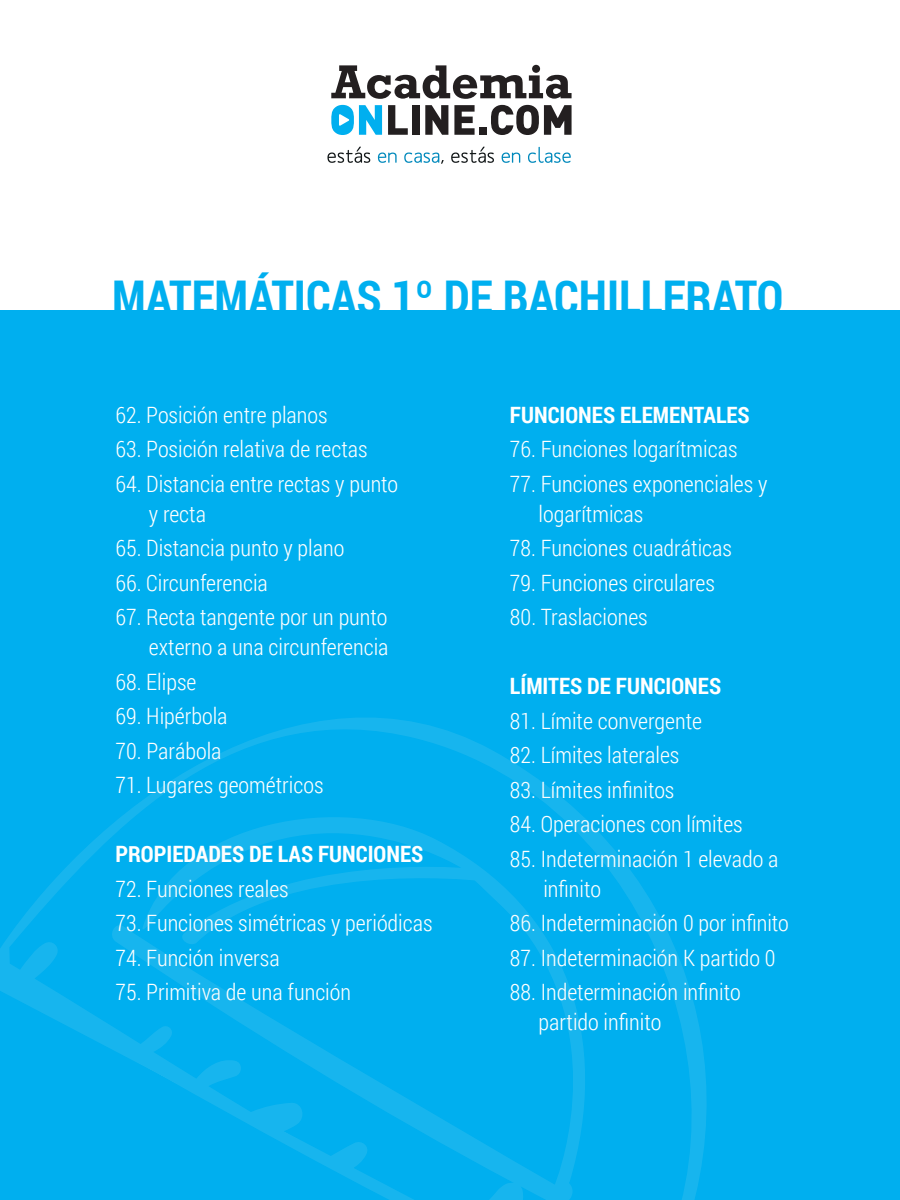
<style>
.page{position:relative;width:900px;height:1200px;background:#fff}
.page>*{position:absolute;margin:0;border:0;box-sizing:border-box;transform-origin:0 0}
.t1{font:700 46.5px "Roboto Condensed";color:#00afef}
.t2{font:300 22.5px/30px "Roboto Condensed";color:#fff}
.t3{font:700 22.5px "Roboto Condensed";color:#fff}
</style>
<div class="page">
<div style="left:0;top:310px;width:900px;height:890px;background:#00afef"></div>
<svg style="left:0;top:718px;width:707px;height:482px"></svg>
<svg style="left:388px;top:105px;width:20px;height:30px"></svg>
<div style="left:412px;top:105px;width:7px;height:30px;background:#231f20"></div>
<svg style="left:425px;top:105px;width:23px;height:30px"></svg>
<svg style="left:454px;top:105px;width:21px;height:30px"></svg>
<div style="left:479px;top:127px;width:8px;height:8px;background:#231f20"></div>
<svg style="left:331px;top:105px;width:51px;height:30px"></svg>
<svg style="left:491px;top:105px;width:81px;height:30px"></svg>
<svg style="left:331px;top:65px;width:241px;height:34px"></svg>
<svg style="left:451px;top:147px;width:43px;height:16px"></svg>
<svg style="left:502px;top:153px;width:18px;height:10px"></svg>
<svg style="left:327px;top:147px;width:117px;height:17px"></svg>
<svg style="left:528px;top:147px;width:43px;height:16px"></svg>
<h1 class="t1" style="left:112px;top:265px;width:672px">MATEMÁTICAS 1º DE BACHILLERATO</h1>
<p class="t2" style="left:116px;top:399px;width:214px">62. Posición entre planos</p>
<p class="t2" style="left:116px;top:434px;width:254px">63. Posición relativa de rectas</p>
<p class="t2" style="left:149px;top:468px;width:251px;text-indent:-33px">64. Distancia entre rectas y punto y recta</p>
<p class="t2" style="left:116px;top:533px;width:230px">65. Distancia punto y plano</p>
<p class="t2" style="left:116px;top:567px;width:154px">66. Circunferencia</p>
<p class="t2" style="left:116px;top:602px;width:275px;text-align:right">67. Recta tangente por un punto externo a una circunferencia</p>
<p class="t2" style="left:116px;top:666px;width:82px">68. Elipse</p>
<p class="t2" style="left:116px;top:701px;width:114px">69. Hipérbola</p>
<p class="t2" style="left:116px;top:735px;width:108px">70. Parábola</p>
<p class="t2" style="left:116px;top:770px;width:210px">71. Lugares geométricos</p>
<p class="t3" style="left:116px;top:838px;width:309px">PROPIEDADES DE LAS FUNCIONES</p>
<p class="t2" style="left:116px;top:873px;width:175px">72. Funciones reales</p>
<p class="t2" style="left:116px;top:908px;width:319px">73. Funciones simétricas y periódicas</p>
<p class="t2" style="left:116px;top:942px;width:166px">74. Función inversa</p>
<p class="t2" style="left:116px;top:977px;width:237px">75. Primitiva de una función</p>
<p class="t3" style="left:510px;top:399px;width:241px">FUNCIONES ELEMENTALES</p>
<p class="t2" style="left:510px;top:434px;width:229px">76. Funciones logarítmicas</p>
<p class="t2" style="left:539px;top:468px;width:230px;text-indent:-29px">77. Funciones exponenciales y logarítmicas</p>
<p class="t2" style="left:510px;top:533px;width:224px">78. Funciones cuadráticas</p>
<p class="t2" style="left:510px;top:567px;width:206px">79. Funciones circulares</p>
<p class="t2" style="left:510px;top:601px;width:139px">80. Traslaciones</p>
<p class="t3" style="left:510px;top:670px;width:213px">LÍMITES DE FUNCIONES</p>
<p class="t2" style="left:510px;top:705px;width:194px">81. Límite convergente</p>
<p class="t2" style="left:510px;top:739px;width:171px">82. Límites laterales</p>
<p class="t2" style="left:510px;top:774px;width:166px">83. Límites infinitos</p>
<p class="t2" style="left:510px;top:808px;width:234px">84. Operaciones con límites</p>
<p class="t2" style="left:543px;top:843px;width:237px;text-indent:-33px">85. Indeterminación 1 elevado a infinito</p>
<p class="t2" style="left:510px;top:907px;width:280px">86. Indeterminación 0 por infinito</p>
<p class="t2" style="left:510px;top:942px;width:267px">87. Indeterminación K partido 0</p>
<p class="t2" style="left:539px;top:976px;width:204px;text-indent:-29px">88. Indeterminación infinito partido infinito</p>
</div>
